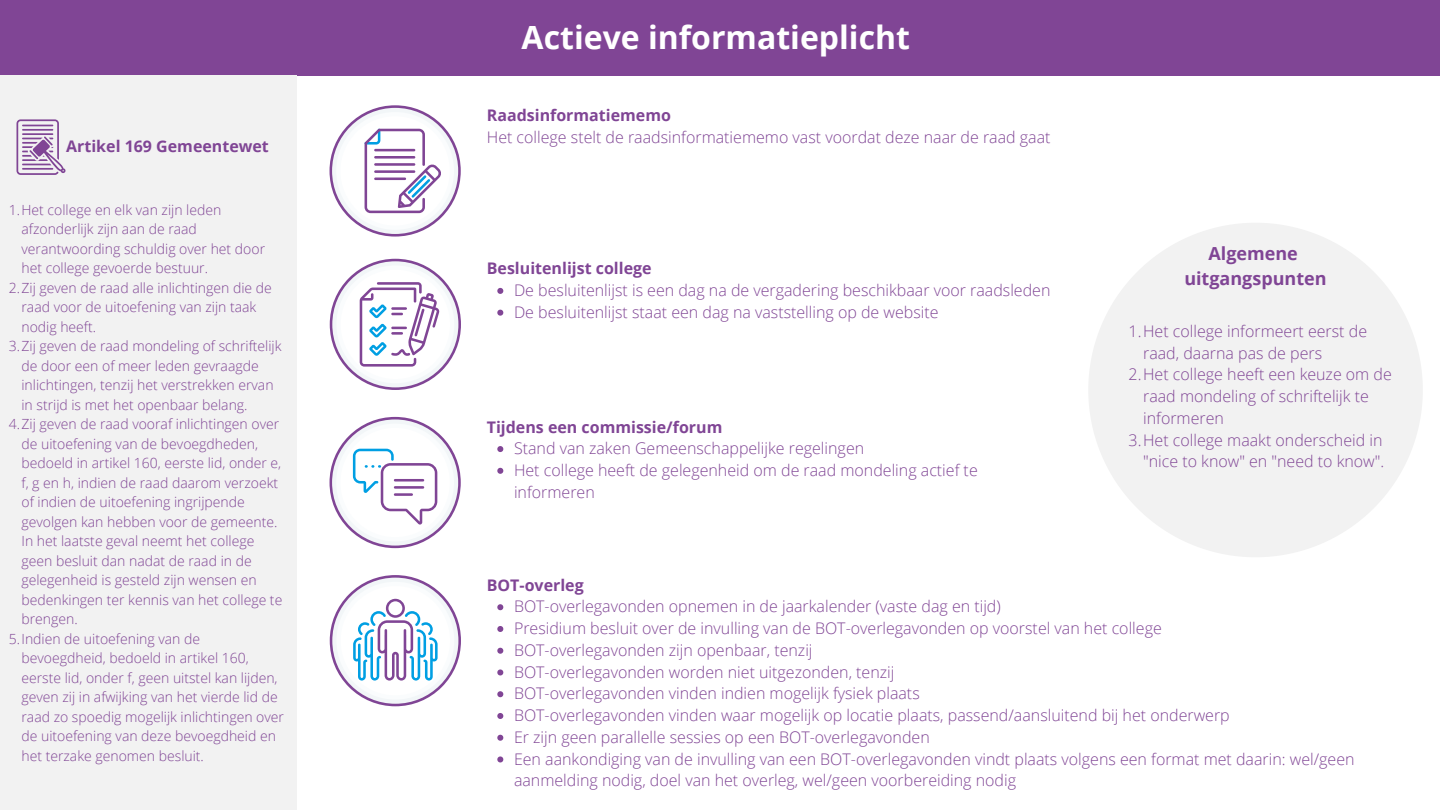
<style>
.page{position:relative;width:1440px;height:810px;background:#fff}
.page>*{position:absolute;margin:0;border:0;box-sizing:border-box;transform-origin:0 0}
.t1{font:700 32px "Open Sans";color:#fff}
.t2{font:700 18px "Open Sans";color:#804595}
.t3{font:300 16px/21.8px "Open Sans";color:#804595}
.t4{font:700 16px "Open Sans";color:#804595}
.t5{font:300 14px/19.5px "Open Sans";color:#804595}
</style>
<div class="page">
<div style="left:0;top:0;width:1440px;height:76px;background:#804595"></div>
<div style="left:0;top:76px;width:297px;height:734px;background:#f2f2f2"></div>
<svg style="left:16px;top:119px;width:50px;height:56px"></svg>
<svg style="left:330px;top:259px;width:131px;height:131px"></svg>
<svg style="left:330px;top:105px;width:131px;height:132px"></svg>
<svg style="left:330px;top:417px;width:131px;height:131px"></svg>
<hr style="left:394px;top:479px;width:30px;height:3px;background:#804595">
<hr style="left:394px;top:486px;width:30px;height:3px;background:#804595">
<hr style="left:394px;top:493px;width:19px;height:3px;background:#804595">
<svg style="left:330px;top:575px;width:131px;height:131px"></svg>
<svg style="left:497px;top:604px;width:6px;height:6px"></svg>
<svg style="left:497px;top:626px;width:6px;height:6px"></svg>
<svg style="left:497px;top:648px;width:6px;height:6px"></svg>
<svg style="left:497px;top:669px;width:6px;height:6px"></svg>
<svg style="left:497px;top:691px;width:6px;height:6px"></svg>
<svg style="left:497px;top:713px;width:6px;height:6px"></svg>
<svg style="left:497px;top:735px;width:6px;height:6px"></svg>
<svg style="left:497px;top:756px;width:6px;height:6px"></svg>
<svg style="left:1089px;top:223px;width:334px;height:334px;fill:#f2f2f2"></svg>
<svg style="left:497px;top:288px;width:6px;height:6px"></svg>
<svg style="left:497px;top:310px;width:6px;height:6px"></svg>
<svg style="left:497px;top:446px;width:6px;height:6px"></svg>
<svg style="left:497px;top:468px;width:6px;height:6px"></svg>
<p class="t4" style="left:66px;top:135px;width:204px">Artikel 169 Gemeentewet</p>
<p class="t5" style="left:21px;top:200px;width:245px;text-indent:-13px">1.Het college en elk van zijn leden afzonderlijk zijn aan de raad verantwoording schuldig over het door het college gevoerde bestuur.</p>
<p class="t5" style="left:21px;top:278px;width:252px;text-indent:-13px">2.Zij geven de raad alle inlichtingen die de raad voor de uitoefening van zijn taak nodig heeft.</p>
<p class="t5" style="left:21px;top:336px;width:262px;text-indent:-13px">3.Zij geven de raad mondeling of schriftelijk de door een of meer leden gevraagde inlichtingen, tenzij het verstrekken ervan in strijd is met het openbaar belang.</p>
<p class="t5" style="left:21px;top:414px;width:262px;text-indent:-13px">4.Zij geven de raad vooraf inlichtingen over de uitoefening van de bevoegdheden, bedoeld in artikel 160, eerste lid, onder e, f, g en h, indien de raad daarom verzoekt of indien de uitoefening ingrijpende gevolgen kan hebben voor de gemeente.<br>In het laatste geval neemt het college geen besluit dan nadat de raad in de gelegenheid is gesteld zijn wensen en bedenkingen ter kennis van het college te brengen.</p>
<p class="t5" style="left:21px;top:629px;width:264px;text-indent:-13px">5.Indien de uitoefening van de bevoegdheid, bedoeld in artikel 160, eerste lid, onder f, geen uitstel kan lijden, geven zij in afwijking van het vierde lid de raad zo spoedig mogelijk inlichtingen over de uitoefening van deze bevoegdheid en het terzake genomen besluit.</p>
<p class="t1" style="left:522px;top:15px;width:390px">Actieve informatieplicht</p>
<p class="t4" style="left:487px;top:104px;width:186px">Raadsinformatiememo</p>
<p class="t3" style="left:487px;top:126px;width:565px">Het college stelt de raadsinformatiememo vast voordat deze naar de raad gaat</p>
<p class="t4" style="left:487px;top:257px;width:166px">Besluitenlijst college</p>
<p class="t3" style="left:514px;top:279px;width:538px">De besluitenlijst is een dag na de vergadering beschikbaar voor raadsleden</p>
<p class="t3" style="left:514px;top:301px;width:426px">De besluitenlijst staat een dag na vaststelling op de website</p>
<p class="t4" style="left:487px;top:415px;width:237px">Tijdens een commissie/forum</p>
<p class="t3" style="left:514px;top:437px;width:352px">Stand van zaken Gemeenschappelijke regelingen</p>
<p class="t3" style="left:514px;top:459px;width:465px">Het college heeft de gelegenheid om de raad mondeling actief te informeren</p>
<p class="t4" style="left:487px;top:574px;width:98px">BOT-overleg</p>
<p class="t2" style="left:1208px;top:241px;width:91px">Algemene</p>
<p class="t2" style="left:1184px;top:266px;width:144px">uitgangspunten</p>
<p class="t3" style="left:1143px;top:320px;width:225px;text-indent:-15px">1.Het college informeert eerst de raad, daarna pas de pers</p>
<p class="t3" style="left:1143px;top:363px;width:250px;text-indent:-15px">2.Het college heeft een keuze om de raad mondeling of schriftelijk te informeren</p>
<p class="t3" style="left:1129px;top:428px;width:257px;text-align:right">3.Het college maakt onderscheid in "nice to know" en "need to know".</p>
<p class="t3" style="left:514px;top:595px;width:488px">BOT-overlegavonden opnemen in de jaarkalender (vaste dag en tijd)</p>
<p class="t3" style="left:514px;top:617px;width:649px">Presidium besluit over de invulling van de BOT-overlegavonden op voorstel van het college</p>
<p class="t3" style="left:514px;top:639px;width:300px">BOT-overlegavonden zijn openbaar, tenzij</p>
<p class="t3" style="left:514px;top:661px;width:382px">BOT-overlegavonden worden niet uitgezonden, tenzij</p>
<p class="t3" style="left:514px;top:682px;width:407px">BOT-overlegavonden vinden indien mogelijk fysiek plaats</p>
<p class="t3" style="left:514px;top:704px;width:717px">BOT-overlegavonden vinden waar mogelijk op locatie plaats, passend/aansluitend bij het onderwerp</p>
<p class="t3" style="left:514px;top:726px;width:417px">Er zijn geen parallelle sessies op een BOT-overlegavonden</p>
<p class="t3" style="left:514px;top:748px;width:842px">Een aankondiging van de invulling van een BOT-overlegavonden vindt plaats volgens een format met daarin: wel/geen aanmelding nodig, doel van het overleg, wel/geen voorbereiding nodig</p>
</div>
